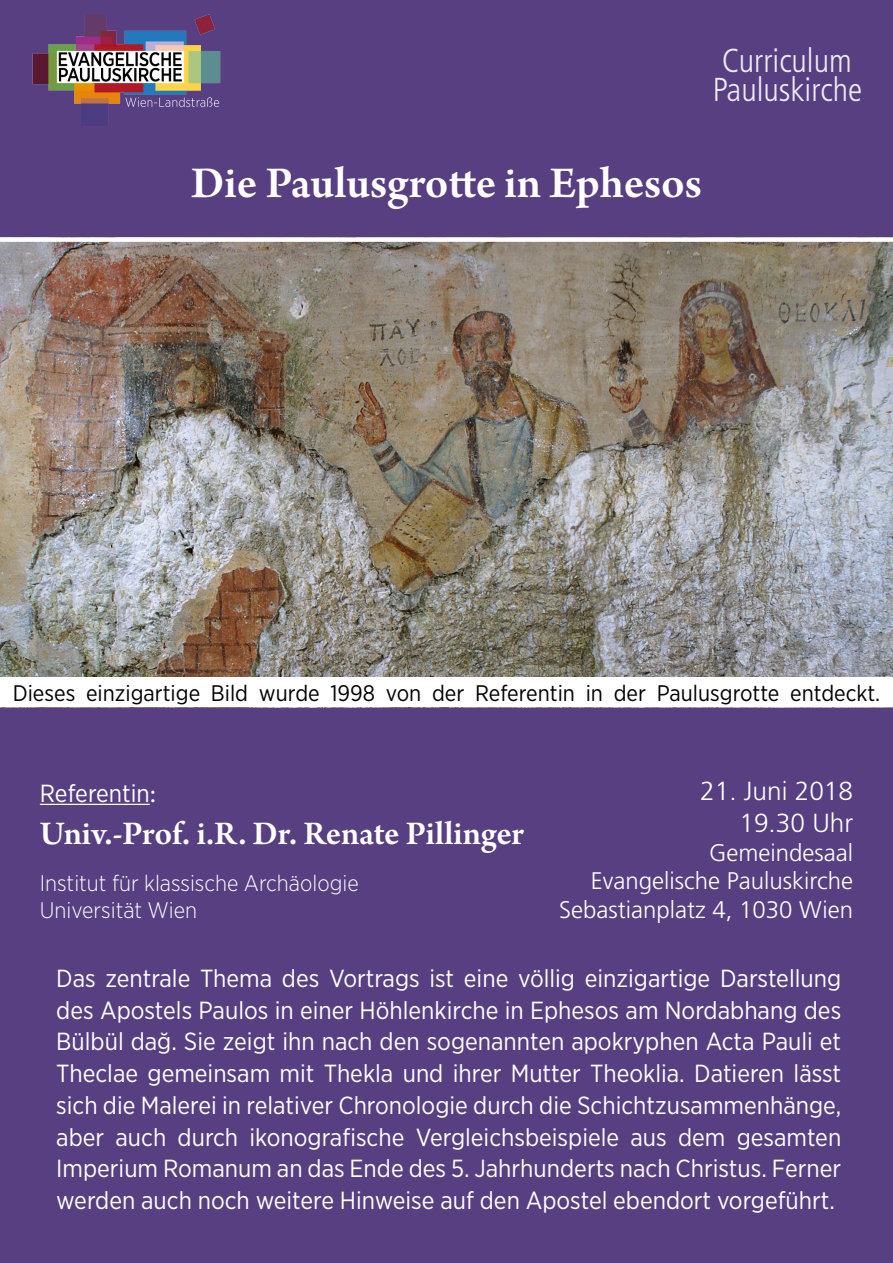
<style>
.page{position:relative;width:893px;height:1263px;background:#573f82}
.page>*{position:absolute;margin:0;border:0;box-sizing:border-box;transform-origin:0 0}
.t1{font:600 46.5px "Arno Pro";color:#fff}
.t2{font:600 34.95px "Arno Pro";letter-spacing:-.005em;color:#fff}
.t3{font:300 condensed 33.15px "Frutiger LT Std";color:#fff}
.t4{font:300 26.25px "Frutiger LT Std";color:#fff}
.Fließtext{font:24.75px/31.8px "Gotham Narrow";color:#fff;text-align:justify}
.t5{font:300 24px "Frutiger LT Std";color:#fff}
.Fließtext-2{font:22.5px "Gotham Narrow";color:#000}
.t6{font:300 22.5px "Gotham Narrow";color:#fff}
.s1{font-family:"Minion Pro";font-size:27.6px}
</style>
<div class="page">
<img style="left:0;top:237px;width:893px;height:440px">
<hr style="left:40px;top:804px;width:110px;height:1px;background:#fff">
<div style="left:0;top:677px;width:893px;height:30px;background:#fff"></div>
<img style="left:32px;top:14px;width:189px;height:112px">
<h3 class="t3" style="left:721px;top:42px;width:132px">Curriculum</h3>
<h3 class="t3" style="left:712px;top:71px;width:151px">Pauluskirche</h3>
<p class="t1" style="left:191px;top:156px;width:512px">Die Paulusgrotte in Ephesos</p>
<p class="Fließtext-2" style="left:13px;top:679px;width:869px">Dieses einzigartige Bild wurde 1998 von der Referentin in der Paulusgrotte entdeckt.</p>
<p class="Fließtext" style="left:40px;top:777px;width:118px">Referentin<span class="s1">:</span></p>
<p class="t2" style="left:40px;top:813px;width:486px">Univ.-Prof. i.R. Dr. Renate Pillinger</p>
<p class="t6" style="left:40px;top:869px;width:320px">Institut für klassische Archäologie</p>
<p class="t6" style="left:40px;top:896px;width:159px">Universität Wien</p>
<p class="t4" style="left:700px;top:776px;width:154px">21. Juni 2018</p>
<p class="t4" style="left:739px;top:808px;width:115px">19.30 Uhr</p>
<p class="t5" style="left:709px;top:839px;width:145px">Gemeindesaal</p>
<p class="t5" style="left:591px;top:867px;width:264px">Evangelische Pauluskirche</p>
<p class="t5" style="left:559px;top:896px;width:295px">Sebastianplatz 4, 1030 Wien</p>
<p class="Fließtext" style="left:56px;top:962px;width:786px">Das zentrale Thema des Vortrags ist eine völlig einzigartige Darstellung des Apostels Paulos in einer Höhlenkirche in Ephesos am Nordabhang des Bülbül dağ. Sie zeigt ihn nach den sogenannten apokryphen Acta Pauli et Theclae gemeinsam mit Thekla und ihrer Mutter Theoklia. Datieren lässt sich die Malerei in relativer Chronologie durch die Schichtzusammenhänge, aber auch durch ikonografische Vergleichsbeispiele aus dem gesamten Imperium Romanum an das Ende des 5. Jahrhunderts nach Christus. Ferner werden auch noch weitere Hinweise auf den Apostel ebendort vorgeführt.</p>
</div>
